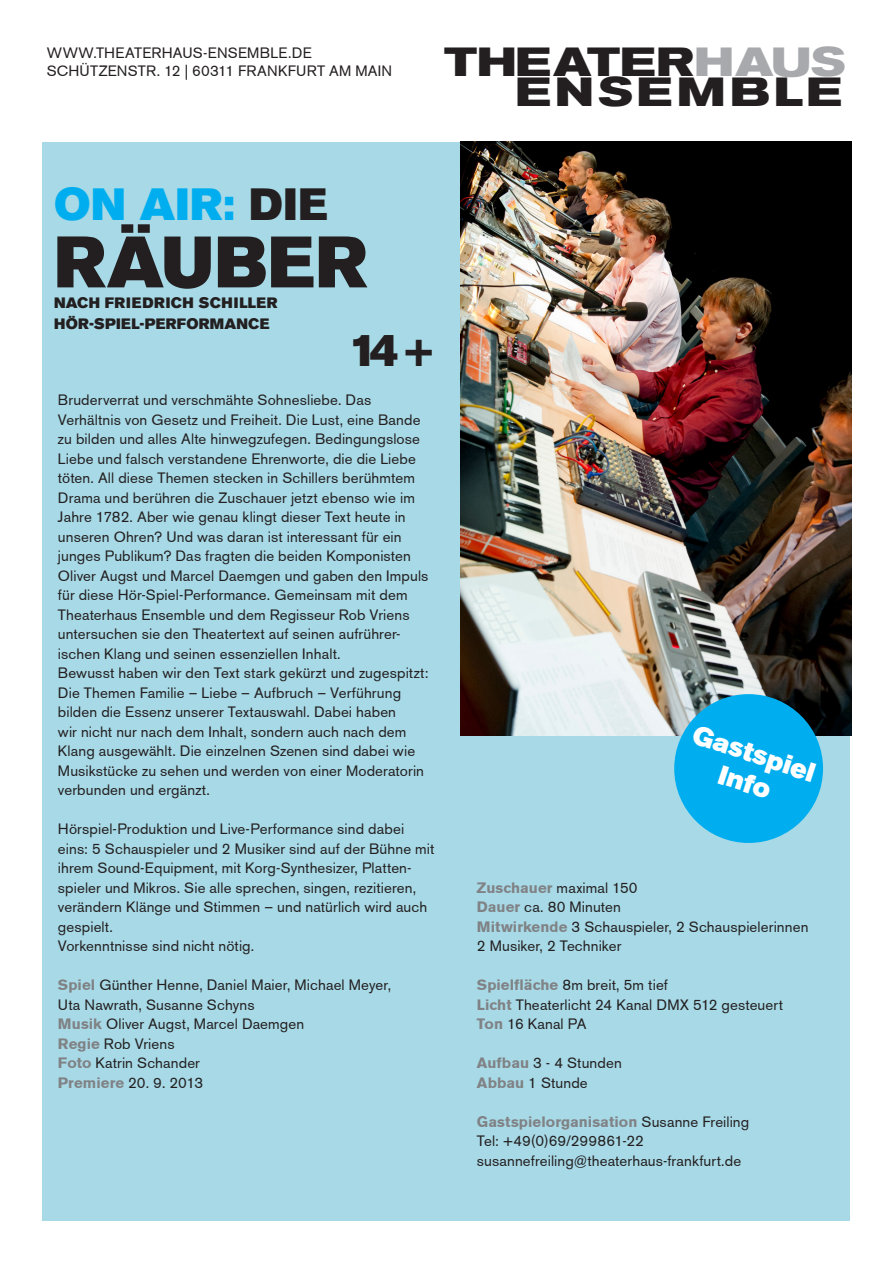
<style>
.page{position:relative;width:893px;height:1263px;background:#fff}
.page>*{position:absolute;margin:0;border:0;box-sizing:border-box;transform-origin:0 0}
.t1{font:72px "Akzidenz Grotesk BE Super";letter-spacing:.01em;color:#231f20}
.t2{font:45px "Akzidenz Grotesk BE Super";letter-spacing:.01em;color:#00aeef}
.Technische_Angaben{font:45px "Akzidenz Grotesk BE Super";color:#231f20}
.Technische_Angaben-2{font:700 expanded 40.5px "Akzidenz Grotesk BE";letter-spacing:-.005em;color:#231f20;scale:1.06 1}
.Technische_Angaben-3{font:700 expanded 40.5px "Akzidenz Grotesk BE";letter-spacing:.095em;color:#231f20;scale:1.06 1}
.Technische_Angaben-4{font:27px "Akzidenz Grotesk BE Super";color:#fff}
.Technische_Angaben-5{font:15px/19.5px "Akzidenz Grotesk BE";letter-spacing:.01em;color:#231f20}
.t3{font:15px/21px "Akzidenz Grotesk BE Super";letter-spacing:.03em;color:#231f20}
.Technische_Angaben-6{font:700 15px "Akzidenz Grotesk BE";letter-spacing:.005em;color:#808285}
.s1{color:#a8a9ad}
.s2{color:#231f20}
.s3{font-weight:700;color:#808285}
.s4{font-weight:400;color:#231f20}
</style>
<div class="page">
<div style="left:43px;top:142px;width:807px;height:1078px;background:#a7d9e6"></div>
<img style="left:460px;top:142px;width:391px;height:594px">
<div style="left:674px;top:694px;width:149px;height:149px;background:#00aeef;border-radius:50%"></div>
<p class="Technische_Angaben-5" style="left:47px;top:43px;width:266px">WWW.THEATERHAUS-ENSEMBLE.DE</p>
<p class="Technische_Angaben-5" style="left:47px;top:61px;width:347px">SCHÜTZENSTR. 12 | 60311 FRANKFURT AM MAIN</p>
<p class="Technische_Angaben-2" style="left:444px;top:38px;width:380px">THEATER<span class="s1">HAUS</span></p>
<p class="Technische_Angaben-3" style="left:515px;top:68px;width:310px">ENSEMBLE</p>
<p class="t2" style="left:54px;top:178px;width:275px">ON AIR: <span class="s2">DIE</span></p>
<p class="t1" style="left:54px;top:220px;width:314px">RÄUBER</p>
<p class="t3" style="left:54px;top:293px;width:225px">NACH FRIEDRICH SCHILLER<br>HÖR-SPIEL-PERFORMANCE</p>
<p class="Technische_Angaben" style="left:348px;top:324px;width:87px">14 +</p>
<p class="Technische_Angaben-5" style="left:58px;top:390px;width:372px">Bruderverrat und verschmähte Sohnesliebe. Das Verhältnis von Gesetz und Freiheit. Die Lust, eine Bande zu bilden und alles Alte hinwegzufegen. Bedingungslose Liebe und falsch verstandene Ehrenworte, die die Liebe töten. All diese Themen stecken in Schillers berühmtem Drama und berühren die Zuschauer jetzt ebenso wie im Jahre 1782. Aber wie genau klingt dieser Text heute in unseren Ohren? Und was daran ist interessant für ein junges Publikum? Das fragten die beiden Komponisten Oliver Augst und Marcel Daemgen und gaben den Impuls für diese Hör-Spiel-Performance. Gemeinsam mit dem Theaterhaus Ensemble und dem Regisseur Rob Vriens untersuchen sie den Theatertext auf seinen aufrührer&shy;ischen Klang und seinen essenziellen Inhalt.</p>
<p class="Technische_Angaben-5" style="left:58px;top:663px;width:372px">Bewusst haben wir den Text stark gekürzt und zugespitzt:<br>Die Themen Familie – Liebe – Aufbruch – Verführung bilden die Essenz unserer Textauswahl. Dabei haben<br>wir nicht nur nach dem Inhalt, sondern auch nach dem Klang ausgewählt. Die einzelnen Szenen sind dabei wie Musikstücke zu sehen und werden von einer Moderatorin verbunden und ergänzt.</p>
<p class="Technische_Angaben-5" style="left:58px;top:819px;width:378px">Hörspiel-Produktion und Live-Performance sind dabei eins: 5 Schauspieler und 2 Musiker sind auf der Bühne mit ihrem Sound-Equipment, mit Korg-Synthesizer, Platten&shy;spieler und Mikros. Sie alle sprechen, singen, rezitieren, verändern Klänge und Stimmen – und natürlich wird auch gespielt.</p>
<p class="Technische_Angaben-5" style="left:58px;top:936px;width:198px">Vorkenntnisse sind nicht nötig.</p>
<p class="Technische_Angaben-5" style="left:58px;top:975px;width:335px"><span class="s3">Spiel</span> Günther Henne, Daniel Maier, Michael Meyer,</p>
<p class="Technische_Angaben-5" style="left:58px;top:995px;width:198px">Uta Nawrath, Susanne Schyns</p>
<p class="Technische_Angaben-5" style="left:58px;top:1014px;width:248px"><span class="s3">Musik</span> Oliver Augst, Marcel Daemgen</p>
<p class="Technische_Angaben-5" style="left:58px;top:1034px;width:118px"><span class="s3">Regie</span> Rob Vriens</p>
<p class="Technische_Angaben-5" style="left:58px;top:1053px;width:144px"><span class="s3">Foto</span> Katrin Schander</p>
<p class="Technische_Angaben-5" style="left:58px;top:1073px;width:147px"><span class="s3">Premiere</span> 20. 9. 2013</p>
<p class="Technische_Angaben-4" style="left:698px;top:719px;width:129px;rotate:18deg">Gastspiel</p>
<p class="Technische_Angaben-4" style="left:724px;top:759px;width:55px;rotate:18deg">Info</p>
<p class="Technische_Angaben-5" style="left:477px;top:878px;width:162px"><span class="s3">Zuschauer</span> maximal 150</p>
<p class="Technische_Angaben-5" style="left:477px;top:897px;width:146px"><span class="s3">Dauer</span> ca. 80 Minuten</p>
<p class="Technische_Angaben-5" style="left:477px;top:917px;width:333px"><span class="s3">Mitwirkende</span> 3 Schauspieler, 2 Schauspielerinnen</p>
<p class="Technische_Angaben-5" style="left:477px;top:936px;width:146px">2 Musiker, 2 Techniker</p>
<p class="Technische_Angaben-5" style="left:477px;top:975px;width:193px"><span class="s3">Spielfläche</span> 8m breit, 5m tief</p>
<p class="Technische_Angaben-5" style="left:477px;top:995px;width:308px"><span class="s3">Licht</span> Theaterlicht 24 Kanal DMX 512 gesteuert</p>
<p class="Technische_Angaben-5" style="left:477px;top:1014px;width:111px"><span class="s3">Ton</span> 16 Kanal PA</p>
<p class="Technische_Angaben-5" style="left:477px;top:1053px;width:146px"><span class="s3">Aufbau</span> 3 - 4 Stunden</p>
<p class="Technische_Angaben-5" style="left:477px;top:1073px;width:112px"><span class="s3">Abbau</span> 1 Stunde</p>
<p class="Technische_Angaben-6" style="left:477px;top:1113px;width:274px">Gastspielorganisation <span class="s4">Susanne Freiling</span></p>
<p class="Technische_Angaben-5" style="left:477px;top:1131px;width:168px">Tel: +49(0)69/299861-22</p>
<p class="Technische_Angaben-5" style="left:477px;top:1151px;width:266px">susannefreiling@theaterhaus-frankfurt.de</p>
</div>
